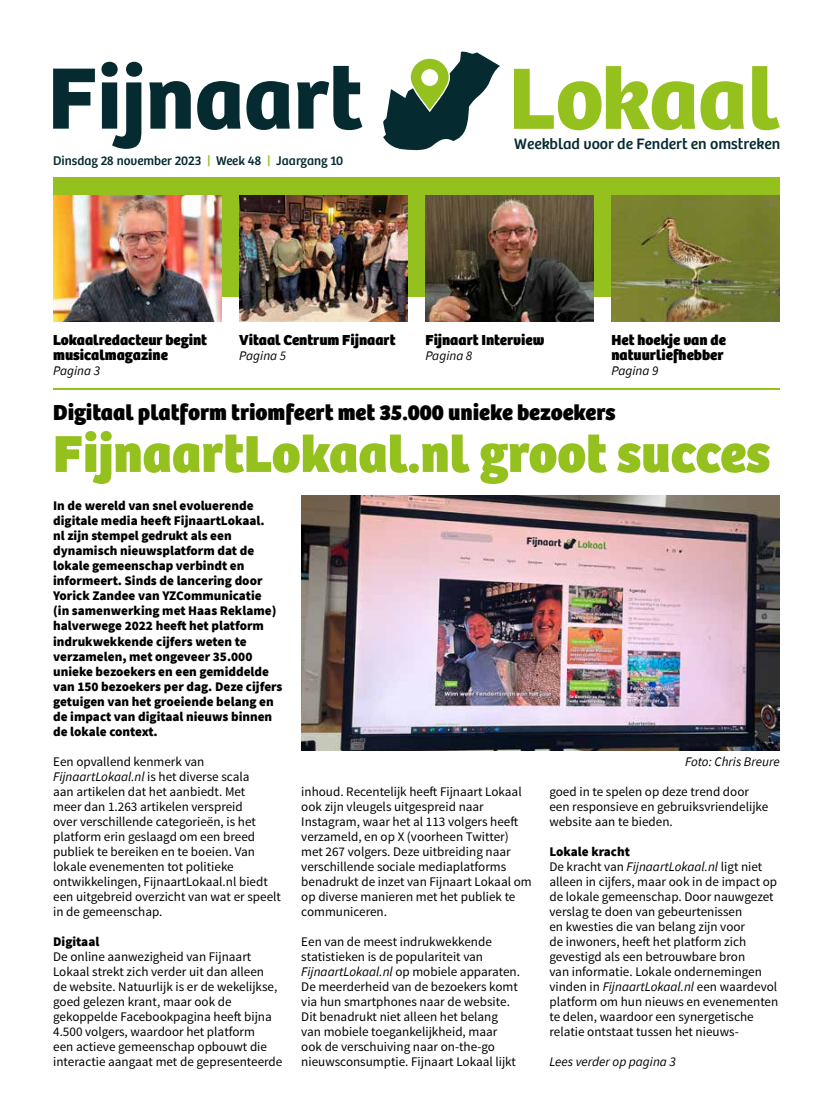
<style>
.page{position:relative;width:833px;height:1117px;background:#fff}
.page>*{position:absolute;margin:0;border:0;box-sizing:border-box;transform-origin:0 0}
.t1{font:700 90.12px "Bree";color:#052a30}
.t2{font:700 90.12px "Bree";color:#95c11f}
.t3{font:800 53.75px "Bree";color:#95c11f}
.t4{font:800 22.5px "Bree";color:#000}
.t5{font:15.75px "Bree";color:#052a30}
.t6{font:800 15px/15px "Bree";color:#000}
.t7{font:13.12px/15px "Source Sans Pro";color:#000}
.t8{font:900 13.12px/15px "Source Sans Pro";color:#000}
.t9{font:italic 13.12px "Source Sans Pro";color:#000}
.t10{font:13.12px "Bree";color:#052a30}
.s1{color:#95c11f}
.s2{font-style:italic}
.s3{font-weight:900}
</style>
<div class="page">
<div style="left:53px;top:177px;width:727px;height:120px;background:#95c11f"></div>
<hr style="left:53px;top:387px;width:727px;height:2px;background:#95c11f">
<img style="left:53px;top:195px;width:168px;height:126px">
<img style="left:239px;top:195px;width:168px;height:126px">
<img style="left:425px;top:195px;width:169px;height:126px">
<img style="left:611px;top:195px;width:169px;height:126px">
<svg style="left:383px;top:51px;width:117px;height:100px"></svg>
<div style="left:421px;top:69px;width:17px;height:17px;background:#fff;border-radius:50%"></div>
<img style="left:301px;top:495px;width:479px;height:255px">
<h1 class="t1" style="left:48px;top:44px;width:316px">Fijnaart</h1>
<h1 class="t2" style="left:509px;top:44px;width:272px">Lokaal</h1>
<p class="t5" style="left:514px;top:135px;width:268px">Weekblad voor de Fendert en omstreken</p>
<p class="t10" style="left:53px;top:153px;width:292px">Dinsdag 28 november 2023 <span class="s1">|</span> Week 48 <span class="s1">|</span> Jaargang 10</p>
<p class="t6" style="left:53px;top:333px;width:155px">Lokaalredacteur begint musicalmagazine</p>
<p class="t9" style="left:53px;top:362px;width:48px">Pagina 3</p>
<p class="t6" style="left:239px;top:333px;width:158px">Vitaal Centrum Fijnaart</p>
<p class="t9" style="left:239px;top:347px;width:48px">Pagina 5</p>
<p class="t6" style="left:425px;top:333px;width:120px">Fijnaart Interview</p>
<p class="t9" style="left:425px;top:347px;width:48px">Pagina 8</p>
<p class="t6" style="left:611px;top:333px;width:116px">Het hoekje van de natuurliefhebber</p>
<p class="t9" style="left:611px;top:362px;width:48px">Pagina 9</p>
<h3 class="t4" style="left:53px;top:399px;width:564px">Digitaal platform triomfeert met 35.000 unieke bezoekers</h3>
<h2 class="t3" style="left:53px;top:421px;width:718px">FijnaartLokaal.nl groot succes</h2>
<p class="t8" style="left:53px;top:498px;width:231px">In de wereld van snel evoluerende digitale media heeft FijnaartLokaal.<br>nl zijn stempel gedrukt als een dynamisch nieuwsplatform dat de lokale gemeenschap verbindt en informeert. Sinds de lancering door Yorick Zandee van YZCommunicatie<br>(in samenwerking met Haas Reklame) halverwege 2022 heeft het platform indrukwekkende cijfers weten te verzamelen, met ongeveer 35.000 unieke bezoekers en een gemiddelde van 150 bezoekers per dag. Deze cijfers getuigen van het groeiende belang en de impact van digitaal nieuws binnen de lokale context.</p>
<p class="t7" style="left:53px;top:753px;width:229px">Een opvallend kenmerk van <span class="s2">FijnaartLokaal.nl</span> is het diverse scala<br>aan artikelen dat het aanbiedt. Met<br>meer dan 1.263 artikelen verspreid<br>over verschillende categorieën, is het platform erin geslaagd om een breed publiek te bereiken en te boeien. Van lokale evenementen tot politieke ontwikkelingen, FijnaartLokaal.nl biedt een uitgebreid overzicht van wat er speelt in de gemeenschap.</p>
<p class="t8" style="left:53px;top:933px;width:48px">Digitaal</p>
<p class="t7" style="left:53px;top:948px;width:231px">De online aanwezigheid van Fijnaart Lokaal strekt zich verder uit dan alleen<br>de website. Natuurlijk is er de wekelijkse, goed gelezen krant, maar ook de gekoppelde Facebookpagina heeft bijna 4.500 volgers, waardoor het platform<br>een actieve gemeenschap opbouwt die interactie aangaat met de gepresenteerde</p>
<p class="t9" style="left:685px;top:752px;width:96px">Foto: Chris Breure</p>
<p class="t7" style="left:301px;top:783px;width:232px">inhoud. Recentelijk heeft Fijnaart Lokaal ook zijn vleugels uitgespreid naar Instagram, waar het al 113 volgers heeft verzameld, en op X (voorheen Twitter) met 267 volgers. Deze uitbreiding naar verschillende sociale mediaplatforms benadrukt de inzet van Fijnaart Lokaal om op diverse manieren met het publiek te communiceren.</p>
<p class="t7" style="left:301px;top:933px;width:220px">Een van de meest indrukwekkende statistieken is de populariteit van <span class="s2">FijnaartLokaal.nl</span> op mobiele apparaten.<br>De meerderheid van de bezoekers komt via hun smartphones naar de website.<br>Dit benadrukt niet alleen het belang van mobiele toegankelijkheid, maar ook de verschuiving naar on-the-go nieuwsconsumptie. Fijnaart Lokaal lijkt</p>
<p class="t7" style="left:549px;top:783px;width:220px">goed in te spelen op deze trend door een responsieve en gebruiksvriendelijke website aan te bieden.</p>
<p class="t7" style="left:549px;top:843px;width:230px"><span class="s3">Lokale kracht<br></span>De kracht van <span class="s2">FijnaartLokaal.nl</span> ligt niet alleen in cijfers, maar ook in de impact op de lokale gemeenschap. Door nauwgezet verslag te doen van gebeurtenissen<br>en kwesties die van belang zijn voor<br>de inwoners, heeft het platform zich gevestigd als een betrouwbare bron<br>van informatie. Lokale ondernemingen vinden in <span class="s2">FijnaartLokaal.nl</span> een waardevol platform om hun nieuws en evenementen te delen, waardoor een synergetische relatie ontstaat tussen het nieuws-</p>
<p class="t9" style="left:549px;top:1052px;width:128px">Lees verder op pagina 3</p>
</div>
